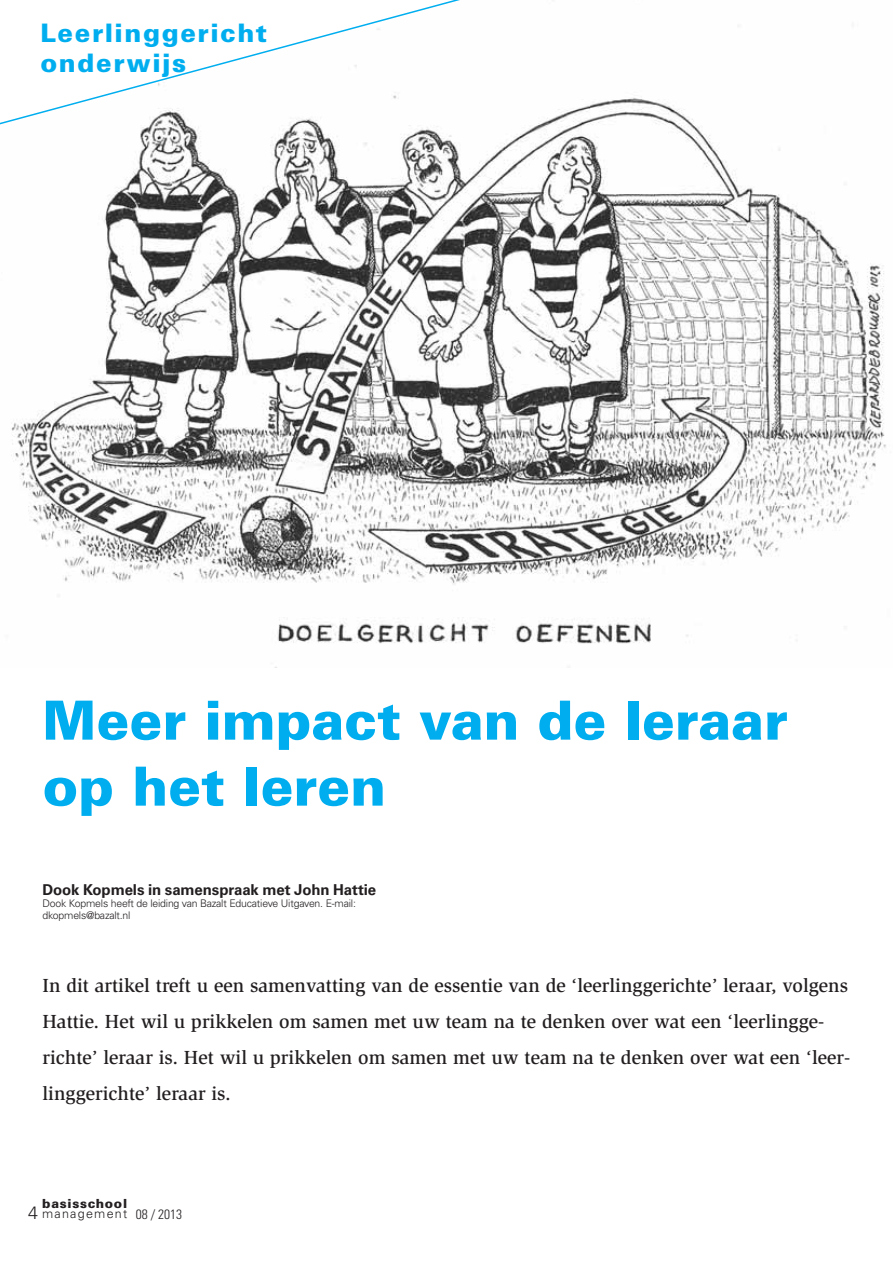
<style>
.page{position:relative;width:893px;height:1263px;background:#fff}
.page>*{position:absolute;margin:0;border:0;box-sizing:border-box;transform-origin:0 0}
.t1{font:900 54px/66px "Univers LT Std";letter-spacing:-.005em;color:#00aeef}
.t2{font:900 25.5px/30px "Univers LT Std";letter-spacing:.065em;color:#00aeef}
.t3{font:500 19.5px/36px "Slimbach Std";color:#231f20}
.t4{font:300 18px "Univers LT Std";color:#231f20}
.t5{font:700 15px "Univers LT Std";letter-spacing:-.01em;color:#231f20}
.t6{font:900 12.6px/10.4px "Univers LT Std";letter-spacing:.06em;color:#231f20}
.t7{font:300 10.5px/12px "Univers LT Std";letter-spacing:-.02em;color:#231f20}
.s1{font-weight:300}
.s2{font-weight:300;font-stretch:condensed;font-size:13.5px}
</style>
<div class="page">
<img style="left:11px;top:98px;width:875px;height:570px">
<svg style="left:0;top:0;width:513px;height:129px"></svg>
<p class="t2" style="left:40px;top:18px;width:228px">Leerlinggericht onderwijs</p>
<p class="t1" style="left:43px;top:688px;width:747px">Meer impact van de leraar op het leren</p>
<p class="t5" style="left:43px;top:882px;width:335px">Dook Kopmels in samenspraak met John Hattie</p>
<p class="t7" style="left:43px;top:897px;width:315px">Dook Kopmels heeft de leiding van Bazalt Educatieve Uitgaven. E-mail: dkopmels@bazalt.nl</p>
<p class="t3" style="left:43px;top:969px;width:809px">In dit artikel treft u een samenvatting van de essentie van de ‘leerlinggerichte’ leraar, volgens Hattie. Het wil u prikkelen om samen met uw team na te denken over wat een ‘leerlingge&shy;richte’ leraar is. Het wil u prikkelen om samen met uw team na te denken over wat een ‘leer&shy;linggerichte’ leraar is.</p>
<p class="t4" style="left:28px;top:1202px;width:12px">4</p>
<p class="t6" style="left:42px;top:1198px;width:142px">basisschool <span class="s1">management</span> <span class="s2">08 / 2013</span></p>
</div>
